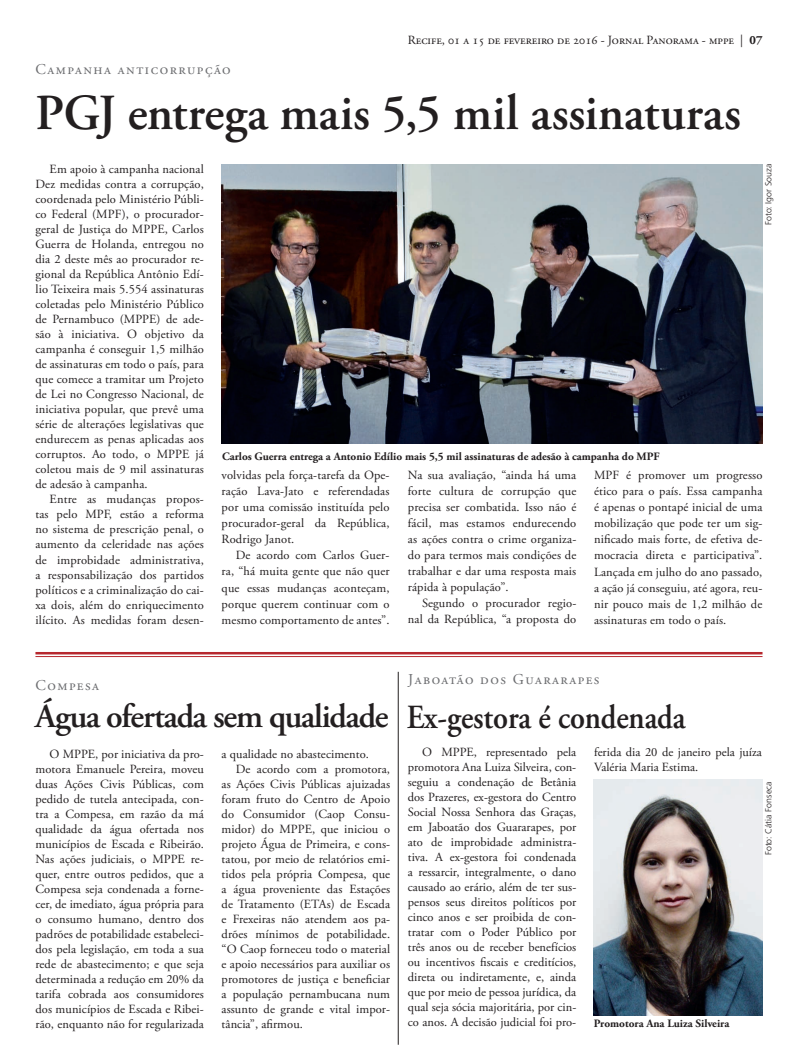
<style>
.page{position:relative;width:798px;height:1063px;background:#fff}
.page>*{position:absolute;margin:0;border:0;box-sizing:border-box;transform-origin:0 0}
.t1{font:600 50.38px "Adobe Garamond Pro";color:#231f20}
.t2{font:600 33.75px "Adobe Garamond Pro";letter-spacing:-.035em;color:#231f20}
.t3{font:600 33.75px "Adobe Garamond Pro";letter-spacing:-.005em;color:#231f20;scale:.9 1}
.t4{font:15px "Adobe Garamond Pro";letter-spacing:.1em;color:#6c6d70}
.t5{font:12.5px/15px "Adobe Garamond Pro";letter-spacing:.005em;color:#231f20;text-align:justify}
.t6{font:700 11.25px "Adobe Garamond Pro";color:#231f20}
.t7{font:300 8.75px "Frutiger LT Pro";letter-spacing:.015em;color:#231f20}
.s1{font-weight:700}
</style>
<div class="page">
<hr style="left:398px;top:672px;width:1px;height:373px;background:#231f20">
<img style="left:593px;top:780px;width:169px;height:235px">
<hr style="left:35px;top:652px;width:727px;height:2px;background:#b7282e">
<hr style="left:35px;top:656px;width:727px;height:1px;background:#b7282e">
<img style="left:221px;top:164px;width:540px;height:279px">
<p class="t4" style="left:35px;top:60px;width:197px">Campanha anticorrupção</p>
<p class="t5" style="left:407px;top:33px;width:356px">Recife, 01 a 15 de fevereiro de 2016 - Jornal Panorama - mppe | <span class="s1">07</span></p>
<h1 class="t1" style="left:35px;top:84px;width:707px">PGJ entrega mais 5,5 mil assinaturas</h1>
<p class="t5" style="left:35px;top:162px;width:170px;text-indent:14px">Em apoio à campanha nacional Dez medidas contra a corrupção, coordenada pelo Ministério Públi&shy;co Federal (MPF), o procurador&shy;geral de Justiça do MPPE, Carlos Guerra de Holanda, entregou no dia 2 deste mês ao procurador re&shy;gional da República Antônio Edí&shy;lio Teixeira mais 5.554 assinaturas coletadas pelo Ministério Público de Pernambuco (MPPE) de ade&shy;são à iniciativa. O objetivo da campanha é conseguir 1,5 milhão de assinaturas em todo o país, para que comece a tramitar um Projeto de Lei no Congresso Nacional, de iniciativa popular, que prevê uma série de alterações legislativas que endurecem as penas aplicadas aos corruptos. Ao todo, o MPPE já coletou mais de 9 mil assinaturas de adesão à campanha.</p>
<p class="t5" style="left:35px;top:492px;width:170px;text-indent:14px">Entre as mudanças propos&shy;tas pelo MPF, estão a reforma no sistema de prescrição penal, o aumento da celeridade nas ações de improbidade administrativa, a responsabilização dos partidos políticos e a criminalização do cai&shy;xa dois, além do enriquecimento ilícito. As medidas foram desen-</p>
<p class="t6" style="left:222px;top:450px;width:439px">Carlos Guerra entrega a Antonio Edílio mais 5,5 mil assinaturas de adesão à campanha do MPF</p>
<p class="t7" style="left:763px;top:225px;width:63px;rotate:-90deg">Foto: Igor Souza</p>
<p class="t5" style="left:221px;top:467px;width:169px;line-height:16.1px">volvidas pela força-tarefa da Ope&shy;ração Lava-Jato e referendadas por uma comissão instituída pelo procurador-geral da República, Rodrigo Janot.</p>
<p class="t5" style="left:221px;top:548px;width:169px;line-height:16.1px;text-indent:14px">De acordo com Carlos Guer&shy;ra, “há muita gente que não quer que essas mudanças aconteçam, porque querem continuar com o mesmo comportamento de antes”.</p>
<p class="t5" style="left:407px;top:467px;width:170px;line-height:16px">Na sua avaliação, “ainda há uma forte cultura de corrupção que precisa ser combatida. Isso não é fácil, mas estamos endurecendo as ações contra o crime organiza&shy;do para termos mais condições de trabalhar e dar uma resposta mais rápida à população”.</p>
<p class="t5" style="left:407px;top:595px;width:170px;line-height:16px;text-align:right">Segundo o procurador regio&shy;nal da República, “a proposta do</p>
<p class="t5" style="left:594px;top:467px;width:170px;line-height:16.1px">MPF é promover um progresso ético para o país. Essa campanha é apenas o pontapé inicial de uma mobilização que pode ter um sig&shy;nificado mais forte, de efetiva de&shy;mocracia direta e participativa”.<br>Lançada em julho do ano passado, a ação já conseguiu, até agora, reu&shy;nir pouco mais de 1,2 milhão de assinaturas em todo o país.</p>
<p class="t4" style="left:35px;top:677px;width:65px">Compesa</p>
<p class="t4" style="left:408px;top:670px;width:193px">Jaboatão dos Guararapes</p>
<h2 class="t2" style="left:35px;top:697px;width:355px">Água ofertada sem qualidade</h2>
<p class="t5" style="left:35px;top:747px;width:170px;text-indent:14px">O MPPE, por iniciativa da pro&shy;motora Emanuele Pereira, moveu duas Ações Civis Públicas, com pedido de tutela antecipada, con&shy;tra a Compesa, em razão da má qualidade da água ofertada nos municípios de Escada e Ribeirão.<br>Nas ações judiciais, o MPPE re&shy;quer, entre outros pedidos, que a Compesa seja condenada a forne&shy;cer, de imediato, água própria para o consumo humano, dentro dos padrões de potabilidade estabeleci&shy;dos pela legislação, em toda a sua rede de abastecimento; e que seja determinada a redução em 20% da tarifa cobrada aos consumidores dos municípios de Escada e Ribei&shy;rão, enquanto não for regularizada</p>
<p class="t5" style="left:221px;top:747px;width:149px">a qualidade no abastecimento.</p>
<p class="t5" style="left:236px;top:762px;width:156px">De acordo com a promotora,</p>
<p class="t5" style="left:221px;top:777px;width:170px">as Ações Civis Públicas ajuizadas</p>
<p class="t5" style="left:221px;top:792px;width:170px">foram fruto do Centro de Apoio</p>
<p class="t5" style="left:221px;top:807px;width:170px">do Consumidor (Caop Consu-</p>
<p class="t5" style="left:221px;top:822px;width:170px">midor) do MPPE, que iniciou o</p>
<p class="t5" style="left:221px;top:837px;width:170px">projeto Água de Primeira, e cons-</p>
<p class="t5" style="left:221px;top:852px;width:170px">tatou, por meio de relatórios emi-</p>
<p class="t5" style="left:221px;top:867px;width:170px">tidos pela própria Compesa, que</p>
<p class="t5" style="left:221px;top:882px;width:170px">a água proveniente das Estações</p>
<p class="t5" style="left:221px;top:897px;width:170px">de Tratamento (ETAs) de Escada</p>
<p class="t5" style="left:221px;top:912px;width:170px">e Frexeiras não atendem aos pa-</p>
<p class="t5" style="left:221px;top:927px;width:170px">drões mínimos de potabilidade.</p>
<p class="t5" style="left:221px;top:942px;width:170px">“O Caop forneceu todo o material</p>
<p class="t5" style="left:221px;top:957px;width:170px">e apoio necessários para auxiliar os</p>
<p class="t5" style="left:221px;top:972px;width:170px">promotores de justiça e beneficiar</p>
<p class="t5" style="left:221px;top:987px;width:170px">a população pernambucana num</p>
<p class="t5" style="left:221px;top:1002px;width:170px">assunto de grande e vital impor-</p>
<p class="t5" style="left:221px;top:1017px;width:83px">tância”, afirmou.</p>
<h2 class="t3" style="left:407px;top:698px;width:311px">Ex-gestora é condenada</h2>
<p class="t5" style="left:407px;top:745px;width:170px;text-indent:14px">O MPPE, representado pela promotora Ana Luiza Silveira, con&shy;seguiu a condenação de Betânia dos Prazeres, ex-gestora do Centro Social Nossa Senhora das Graças, em Jaboatão dos Guararapes, por ato de improbidade administra&shy;tiva. A ex-gestora foi condenada a ressarcir, integralmente, o dano causado ao erário, além de ter sus&shy;pensos seus direitos políticos por cinco anos e ser proibida de con&shy;tratar com o Poder Público por três anos ou de receber benefícios ou incentivos fiscais e creditícios, direta ou indiretamente, e, ainda que por meio de pessoa jurídica, da qual seja sócia majoritária, por cin&shy;co anos. A decisão judicial foi pro-</p>
<p class="t5" style="left:594px;top:745px;width:169px">ferida dia 20 de janeiro pela juíza<br>Valéria Maria Estima.</p>
<p class="t7" style="left:763px;top:855px;width:76px;rotate:-90deg">Foto: Cátia Fonseca</p>
<p class="t6" style="left:593px;top:1016px;width:137px">Promotora Ana Luiza Silveira</p>
</div>
